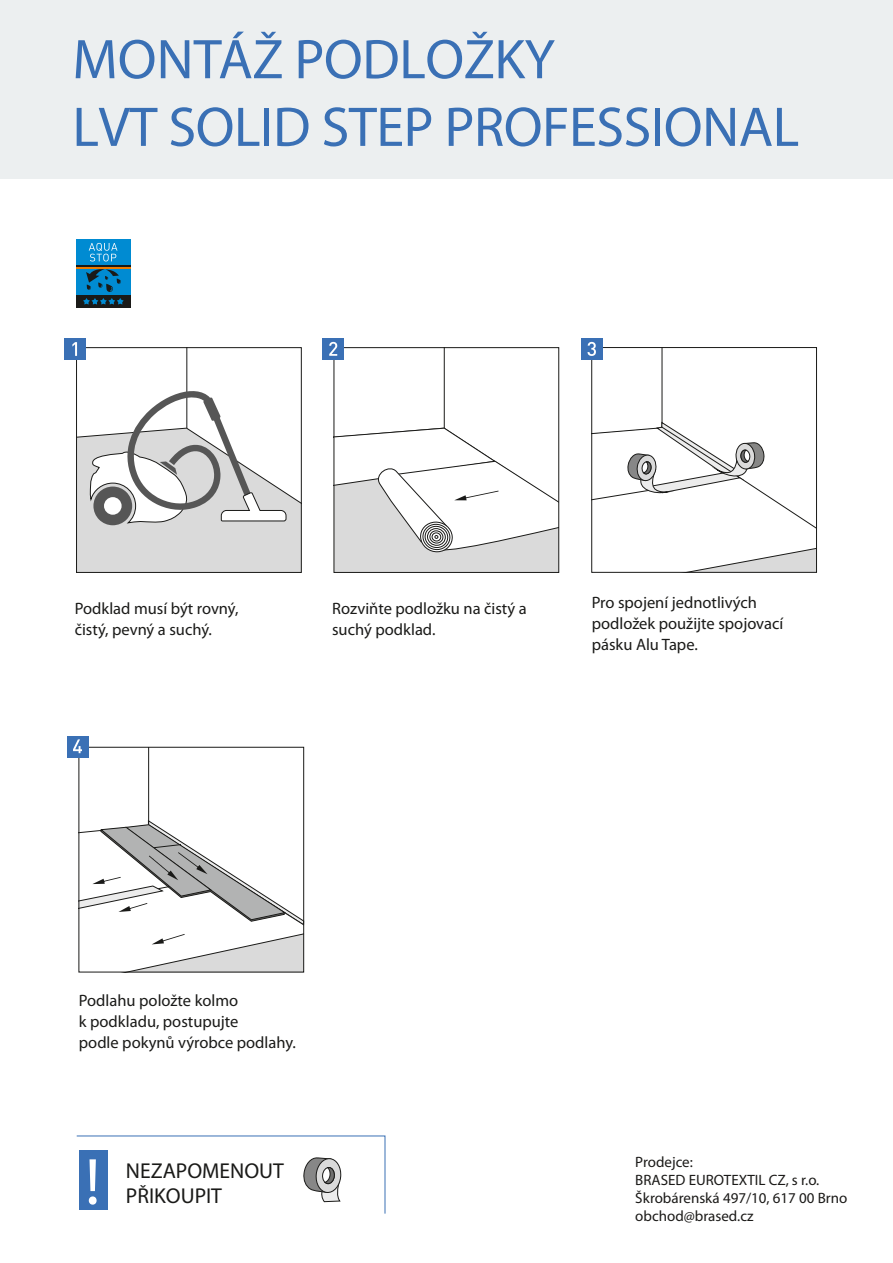
<style>
.page{position:relative;width:893px;height:1263px;background:#fff}
.page>*{position:absolute;margin:0;border:0;box-sizing:border-box;transform-origin:0 0}
.t1{font:66.15px "Myriad Pro";color:#fff}
.t2{font:56.4px/67.7px "Myriad Pro";letter-spacing:-.01em;color:#3a70b5}
.t3{font:21.6px "Myriad Pro";color:#1a1a18}
.t4{font:16.5px/21px "Myriad Pro";color:#1a1a18}
.t5{font:15px/18px "Myriad Pro";color:#1b1a18}
</style>
<div class="page">
<hr style="left:444px;top:348px;width:1px;height:80px;background:#1a1a18">
<svg style="left:336px;top:427px;width:221px;height:144px"></svg>
<div style="left:334px;top:347px;width:225px;height:226px;border:1px solid #1a1a18"></div>
<hr style="left:186px;top:348px;width:1px;height:80px;background:#1a1a18">
<div style="left:76px;top:347px;width:226px;height:226px;border:1px solid #1a1a18"></div>
<div style="left:0;top:0;width:893px;height:179px;background:#eceff0"></div>
<div style="left:76px;top:239px;width:54px;height:56px;background:#008bd2"></div>
<div style="left:76px;top:295px;width:54px;height:12px;background:#1a1a18"></div>
<svg style="left:83px;top:298px;width:41px;height:6px"></svg>
<hr style="left:76px;top:266px;width:54px;height:1px;background:#1a1a18">
<hr style="left:76px;top:267px;width:54px;height:2px;background:#ef7c00">
<svg style="left:89px;top:243px;width:28px;height:18px"></svg>
<svg style="left:86px;top:269px;width:35px;height:23px"></svg>
<div style="left:65px;top:338px;width:21px;height:22px;background:#3a70b5"></div>
<svg style="left:72px;top:342px;width:5px;height:14px"></svg>
<div style="left:323px;top:338px;width:21px;height:22px;background:#3a70b5"></div>
<svg style="left:329px;top:342px;width:8px;height:14px"></svg>
<svg style="left:77px;top:390px;width:224px;height:182px"></svg>
<hr style="left:662px;top:348px;width:1px;height:80px;background:#1a1a18">
<div style="left:591px;top:347px;width:226px;height:226px;border:1px solid #1a1a18"></div>
<div style="left:581px;top:338px;width:21px;height:22px;background:#3a70b5"></div>
<svg style="left:587px;top:342px;width:9px;height:14px"></svg>
<svg style="left:592px;top:421px;width:224px;height:151px"></svg>
<hr style="left:148px;top:747px;width:1px;height:81px;background:#1a1a18">
<svg style="left:80px;top:819px;width:225px;height:153px"></svg>
<div style="left:78px;top:747px;width:226px;height:225px;border:1px solid #1a1a18"></div>
<div style="left:67px;top:736px;width:21px;height:21px;background:#3a70b5"></div>
<svg style="left:73px;top:739px;width:9px;height:14px"></svg>
<svg style="left:76px;top:1135px;width:310px;height:79px"></svg>
<h2 class="t2" style="left:72px;top:25px;width:728px">MONTÁŽ PODLOŽKY<br>LVT SOLID STEP PROFESSIONAL</h2>
<p class="t4" style="left:75px;top:597px;width:165px">Podklad musí být rovný, čistý, pevný a suchý.</p>
<p class="t4" style="left:332px;top:597px;width:196px">Rozviňte podložku na čistý a suchý podklad.</p>
<p class="t4" style="left:592px;top:591px;width:193px">Pro spojení jednotlivých podložek použijte spojovací pásku Alu Tape.</p>
<p class="t4" style="left:79px;top:990px;width:219px">Podlahu položte kolmo<br>k podkladu, postupujte<br>podle pokynů výrobce podlahy.</p>
<h1 class="t1" style="left:85px;top:1141px;width:17px">!</h1>
<h3 class="t3" style="left:126px;top:1157px;width:159px">NEZAPOMENOUT</h3>
<h3 class="t3" style="left:126px;top:1183px;width:98px">PŘIKOUPIT</h3>
<p class="t5" style="left:635px;top:1153px;width:214px">Prodejce:<br>BRASED EUROTEXTIL CZ, s r.o.<br>Škrobárenská 497/10, 617 00 Brno obchod@brased.cz</p>
</div>
